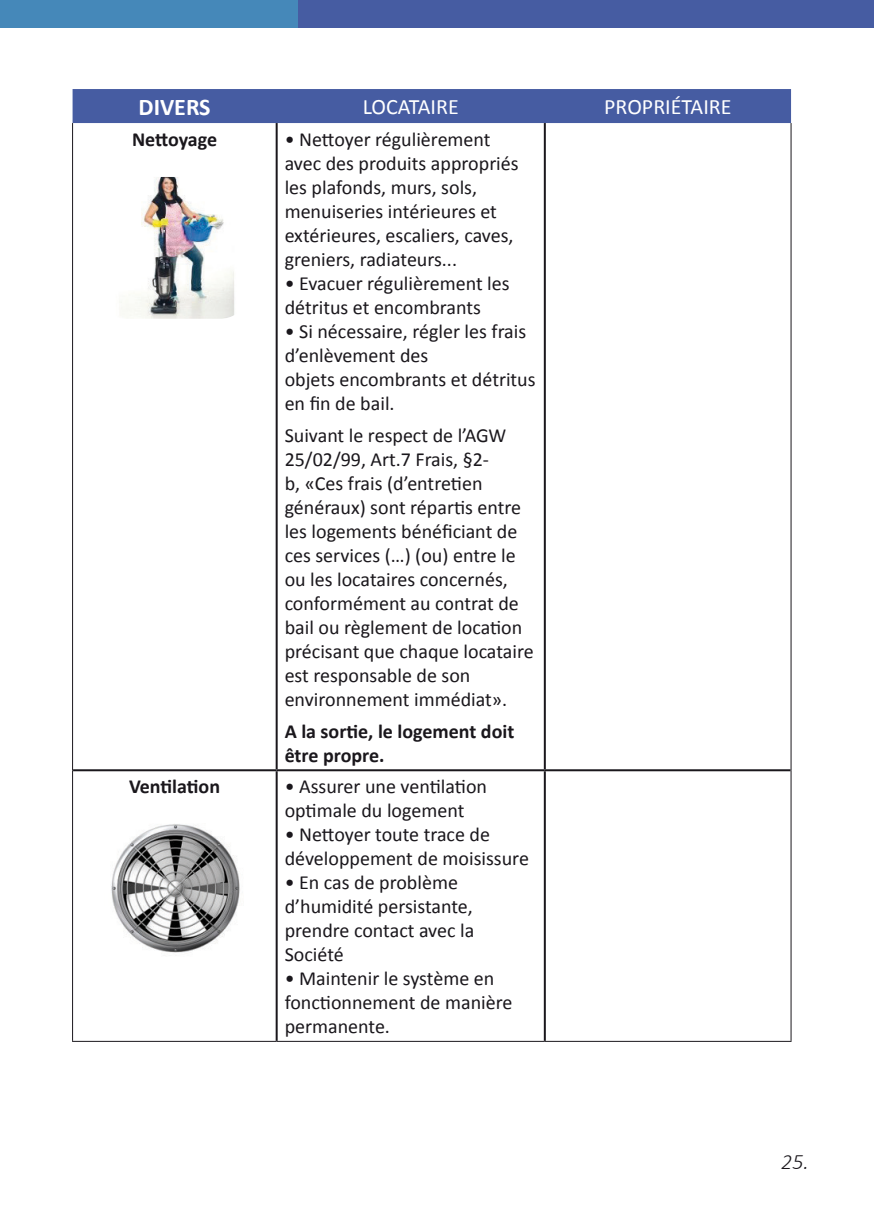
<style>
.page{position:relative;width:874px;height:1225px;background:#fff}
.page>*{position:absolute;margin:0;border:0;box-sizing:border-box;transform-origin:0 0}
.t1{font:700 24px "Calibri";color:#fff}
.t2{font:22px "Calibri";color:#fff}
.t3{font:italic 300 22px "Calibri";color:#1a171c}
.t4{font:20px/24px "Calibri";color:#1a171c}
.t5{font:700 20px/24px "Calibri";color:#1a171c}
</style>
<div class="page">
<div style="left:72px;top:89px;width:718px;height:34px;background:#465ca2"></div>
<hr style="left:72px;top:123px;width:1px;height:647px;background:#1a171c">
<hr style="left:790px;top:123px;width:1px;height:647px;background:#1a171c">
<hr style="left:72px;top:770px;width:1px;height:271px;background:#1a171c">
<hr style="left:790px;top:770px;width:1px;height:271px;background:#1a171c">
<hr style="left:72px;top:1041px;width:204px;height:1px;background:#1a171c">
<hr style="left:276px;top:1041px;width:268px;height:1px;background:#1a171c">
<hr style="left:544px;top:1041px;width:247px;height:1px;background:#1a171c">
<hr style="left:275px;top:123px;width:2px;height:646px;background:#1a171c">
<hr style="left:543px;top:123px;width:2px;height:646px;background:#1a171c">
<hr style="left:73px;top:769px;width:203px;height:2px;background:#1a171c">
<hr style="left:276px;top:769px;width:268px;height:2px;background:#1a171c">
<hr style="left:275px;top:771px;width:2px;height:270px;background:#1a171c">
<hr style="left:544px;top:769px;width:246px;height:2px;background:#1a171c">
<hr style="left:543px;top:771px;width:2px;height:270px;background:#1a171c">
<img style="left:120px;top:177px;width:115px;height:142px">
<img style="left:111px;top:824px;width:129px;height:129px">
<div style="left:293px;top:0;width:580px;height:27px;background:#465ca2"></div>
<div style="left:0;top:0;width:298px;height:27px;background:#4588b9"></div>
<p class="t1" style="left:138px;top:92px;width:74px">DIVERS</p>
<p class="t2" style="left:362px;top:92px;width:98px">LOCATAIRE</p>
<p class="t2" style="left:604px;top:92px;width:129px">PROPRIÉTAIRE</p>
<p class="t5" style="left:132px;top:127px;width:87px">Nettoyage</p>
<p class="t4" style="left:284px;top:127px;width:235px">• Nettoyer régulièrement avec des produits appropriés les plafonds, murs, sols, menuiseries intérieures et extérieures, escaliers, caves, greniers, radiateurs...</p>
<p class="t4" style="left:284px;top:271px;width:226px">• Evacuer régulièrement les détritus et encombrants</p>
<p class="t4" style="left:284px;top:319px;width:243px">• Si nécessaire, régler les frais d’enlèvement des</p>
<p class="t4" style="left:284px;top:367px;width:252px">objets encombrants et détritus en fin de bail.</p>
<p class="t4" style="left:284px;top:423px;width:250px">Suivant le respect de l’AGW<br>25/02/99, Art.7 Frais, §2-<br>b, «Ces frais (d’entretien généraux) sont répartis entre les logements bénéficiant de ces services (…) (ou) entre le ou les locataires concernés, conformément au contrat de bail ou règlement de location précisant que chaque locataire est responsable de son environnement immédiat».</p>
<p class="t5" style="left:284px;top:719px;width:231px">A la sortie, le logement doit être propre.</p>
<p class="t5" style="left:129px;top:774px;width:92px">Ventilation</p>
<p class="t4" style="left:284px;top:774px;width:204px">• Assurer une ventilation optimale du logement</p>
<p class="t4" style="left:284px;top:822px;width:246px">• Nettoyer toute trace de développement de moisissure</p>
<p class="t4" style="left:284px;top:870px;width:191px">• En cas de problème d’humidité persistante, prendre contact avec la<br>Société</p>
<p class="t4" style="left:284px;top:966px;width:229px">• Maintenir le système en fonctionnement de manière permanente.</p>
<p class="t3" style="left:780px;top:1147px;width:29px">25.</p>
</div>
